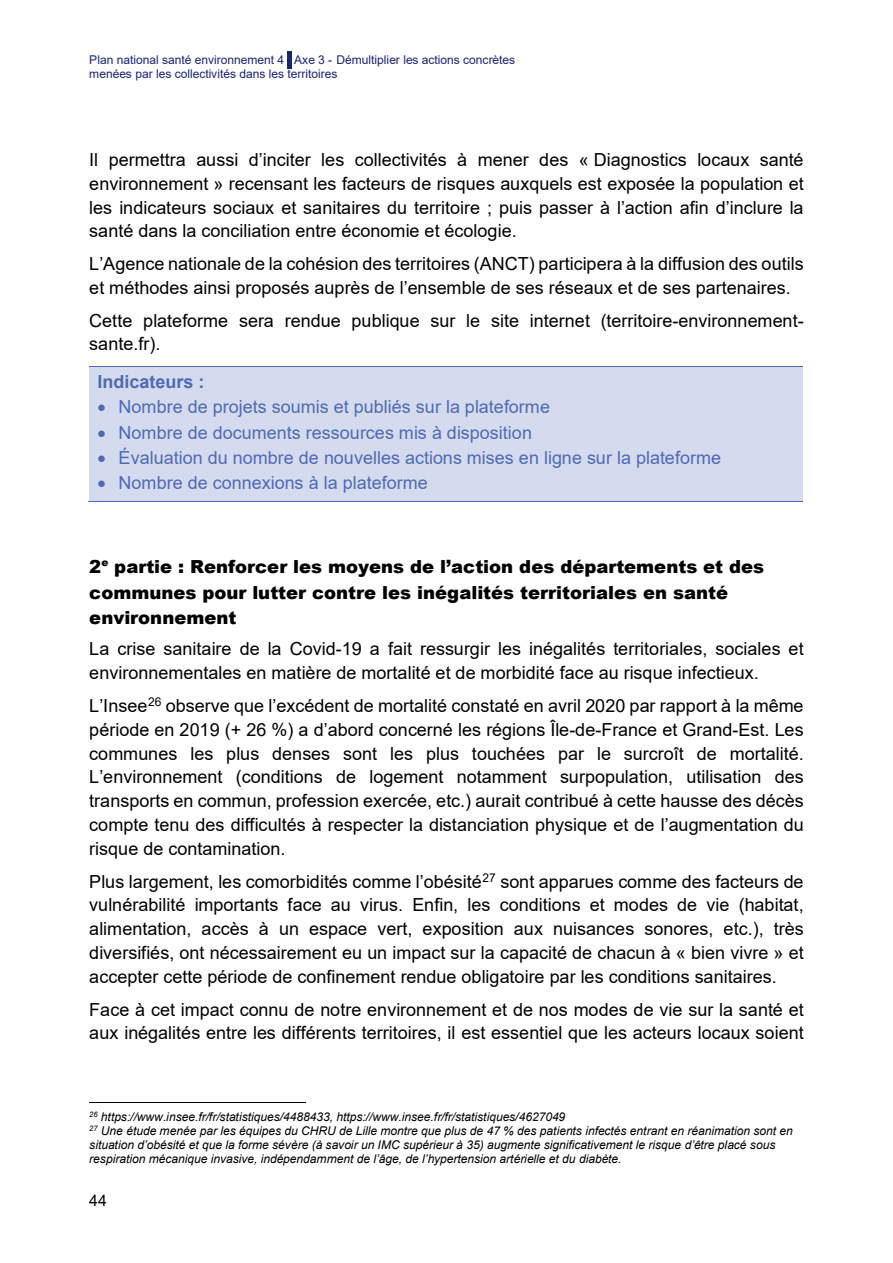
<style>
.page{position:relative;width:893px;height:1263px;background:#fff}
.page>*{position:absolute;margin:0;border:0;box-sizing:border-box;transform-origin:0 0}
.t1{font:18px/23.9px "Arial";color:#000}
.t2{font:18px "Arial";color:#5069b2}
.t3{font:900 18px/25.3px "Arial";letter-spacing:.005em;color:#000}
.t4{font:700 18px "Arial";color:#5069b2}
.t5{font:15.9px "Arial";color:#000}
.t6{font:italic 12px/13.8px "Arial";letter-spacing:-.005em;color:#000}
.t7{font:12px/13.8px "Arial";letter-spacing:-.005em;color:#1a2570}
</style>
<div class="page">
<hr style="left:288px;top:51px;width:4px;height:18px;background:#1a2570">
<div style="left:89px;top:367px;width:714px;height:134px;background:#d5dbee"></div>
<hr style="left:89px;top:366px;width:714px;height:1px;background:#5069b2">
<hr style="left:88px;top:501px;width:715px;height:1px;background:#5069b2">
<hr style="left:89px;top:1102px;width:216px;height:1px;background:#000">
<p class="t7" style="left:89px;top:53px;width:427px">Plan national santé environnement 4 Axe 3 - Démultiplier les actions concrètes menées par les collectivités dans les territoires</p>
<p class="t1" style="left:89px;top:147px;width:716px;text-align:justify">Il permettra aussi d’inciter les collectivités à mener des « Diagnostics locaux santé environnement » recensant les facteurs de risques auxquels est exposée la population et les indicateurs sociaux et sanitaires du territoire ; puis passer à l’action afin d’inclure la santé dans la conciliation entre économie et écologie.</p>
<p class="t1" style="left:89px;top:252px;width:716px">L’Agence nationale de la cohésion des territoires (ANCT) participera à la diffusion des outils et méthodes ainsi proposés auprès de l’ensemble de ses réseaux et de ses partenaires.</p>
<p class="t1" style="left:89px;top:308px;width:716px">Cette plateforme sera rendue publique sur le site internet (territoire-environnement&shy;sante.fr).</p>
<p class="t4" style="left:97px;top:369px;width:109px">Indicateurs :</p>
<p class="t2" style="left:97px;top:395px;width:454px">• Nombre de projets soumis et publiés sur la plateforme</p>
<p class="t2" style="left:97px;top:420px;width:436px">• Nombre de documents ressources mis à disposition</p>
<p class="t2" style="left:97px;top:445px;width:625px">• Évaluation du nombre de nouvelles actions mises en ligne sur la plateforme</p>
<p class="t2" style="left:97px;top:470px;width:332px">• Nombre de connexions à la plateforme</p>
<p class="t3" style="left:89px;top:553px;width:677px">2<sup>e</sup> partie : Renforcer les moyens de l’action des départements et des communes pour lutter contre les inégalités territoriales en santé environnement</p>
<p class="t1" style="left:89px;top:637px;width:716px">La crise sanitaire de la Covid-19 a fait ressurgir les inégalités territoriales, sociales et environnementales en matière de mortalité et de morbidité face au risque infectieux.</p>
<p class="t1" style="left:89px;top:694px;width:716px;text-align:justify">L’Insee<sup>26</sup> observe que l’excédent de mortalité constaté en avril 2020 par rapport à la même période en 2019 (+ 26 %) a d’abord concerné les régions Île-de-France et Grand-Est. Les communes les plus denses sont les plus touchées par le surcroît de mortalité.<br>L’environnement (conditions de logement notamment surpopulation, utilisation des transports en commun, profession exercée, etc.) aurait contribué à cette hausse des décès compte tenu des difficultés à respecter la distanciation physique et de l’augmentation du risque de contamination.</p>
<p class="t1" style="left:89px;top:869px;width:716px;text-align:justify">Plus largement, les comorbidités comme l’obésité<sup>27</sup> sont apparues comme des facteurs de vulnérabilité importants face au virus. Enfin, les conditions et modes de vie (habitat, alimentation, accès à un espace vert, exposition aux nuisances sonores, etc.), très diversifiés, ont nécessairement eu un impact sur la capacité de chacun à « bien vivre » et accepter cette période de confinement rendue obligatoire par les conditions sanitaires.</p>
<p class="t1" style="left:89px;top:997px;width:716px">Face à cet impact connu de notre environnement et de nos modes de vie sur la santé et aux inégalités entre les différents territoires, il est essentiel que les acteurs locaux soient</p>
<p class="t6" style="left:89px;top:1110px;width:478px"><sup>26</sup> https://www.insee.fr/fr/statistiques/4488433, https://www.insee.fr/fr/statistiques/4627049</p>
<p class="t6" style="left:89px;top:1124px;width:705px"><sup>27</sup> Une étude menée par les équipes du CHRU de Lille montre que plus de 47 % des patients infectés entrant en réanimation sont en situation d’obésité et que la forme sévère (à savoir un IMC supérieur à 35) augmente significativement le risque d’être placé sous respiration mécanique invasive, indépendamment de l’âge, de l’hypertension artérielle et du diabète.</p>
<p class="t5" style="left:89px;top:1190px;width:19px">44</p>
</div>
